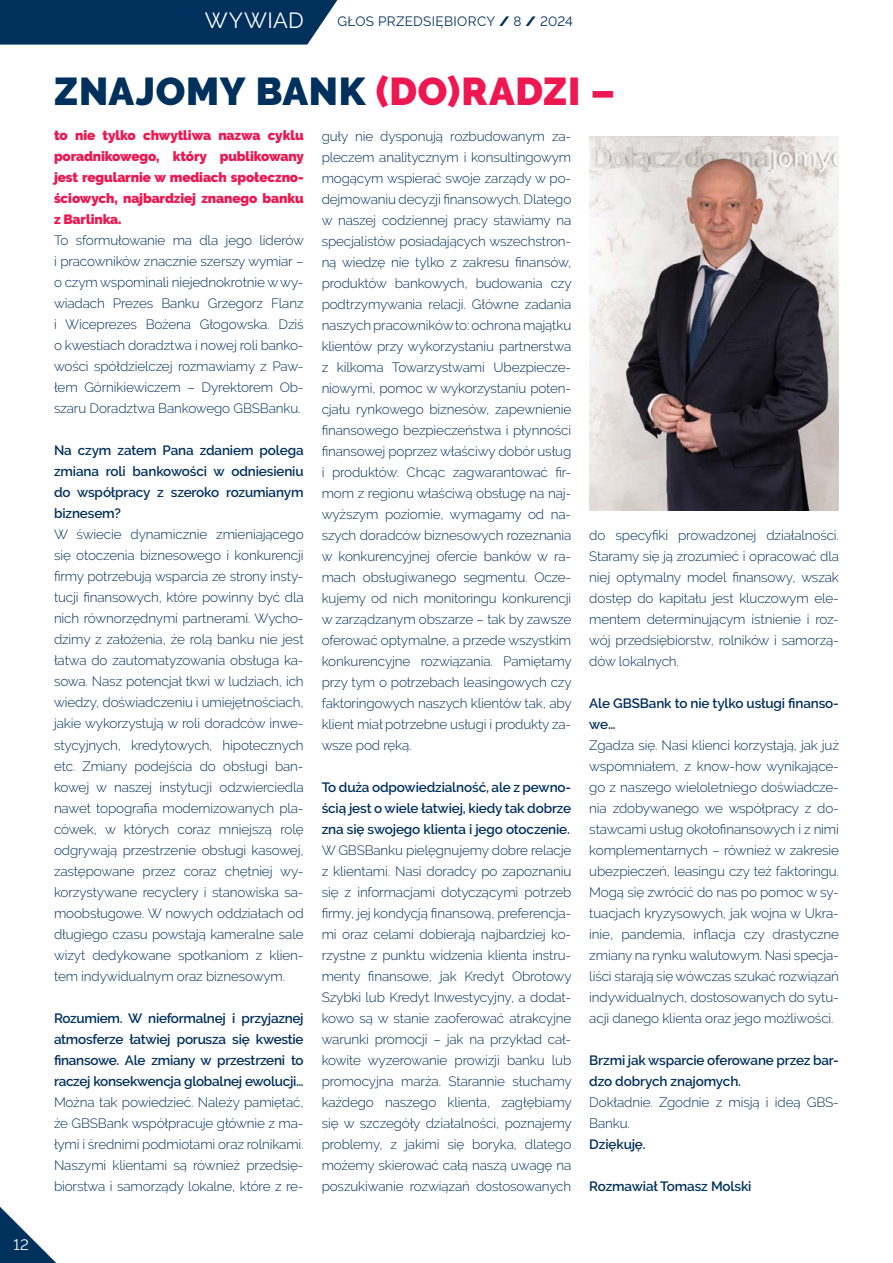
<style>
.page{position:relative;width:893px;height:1263px;background:#fff}
.page>*{position:absolute;margin:0;border:0;box-sizing:border-box;transform-origin:0 0}
.t1{font:900 38.7px "Raleway";letter-spacing:.01em;color:#ed1752}
.t2{font:900 38.7px "Raleway";color:#00305c}
.t3{font:21.9px "Raleway";letter-spacing:.03em;color:#fff}
.t4{font:15px "Raleway";color:#fff}
.t5{font:300 13.5px/21px "Raleway";letter-spacing:-.01em;color:#00305c;text-align:justify}
.t6{font:600 13.5px/21px "Raleway";letter-spacing:-.01em;color:#00305c;text-align:justify}
.t7{font:900 13.5px/21px "Raleway";letter-spacing:-.01em;color:#ed1752;text-align:justify}
.t8{font:13.5px "Raleway";letter-spacing:.025em;color:#00305c}
.s1{font-weight:900}
.s2{color:#00305c}
</style>
<div class="page">
<svg style="left:0;top:1207px;width:56px;height:56px"></svg>
<div style="left:0;top:0;width:337px;height:45px;background:#00305c"></div>
<img style="left:589px;top:136px;width:250px;height:374px">
<p class="t4" style="left:14px;top:1236px;width:17px">12</p>
<h2 class="t3" style="left:205px;top:8px;width:84px">WYWIAD</h2>
<p class="t8" style="left:337px;top:13px;width:237px">GŁOS PRZEDSIĘBIORCY <span class="s1">/</span> 8 <span class="s1">/</span> 2024</p>
<h1 class="t2" style="left:54px;top:69px;width:110px">Znajom</h1>
<h1 class="t1" style="left:220px;top:69px;width:397px"><span class="s2">y Bank</span> (do)Radzi –</h1>
<p class="t7" style="left:54px;top:125px;width:251px">to nie tylko chwytliwa nazwa cyklu poradnikowego, który publikowany jest regularnie w mediach społeczno&shy;ściowych, najbardziej znanego banku z Barlinka.</p>
<p class="t5" style="left:54px;top:230px;width:252px">To sformułowanie ma dla jego liderów i pracowników znacznie szerszy wymiar – o czym wspominali niejednokrotnie w wy&shy;wiadach Prezes Banku Grzegorz Flanz i Wiceprezes Bożena Głogowska. Dziś o kwestiach doradztwa i nowej roli banko&shy;wości spółdzielczej rozmawiamy z Paw&shy;łem Górnikiewiczem – Dyrektorem Ob&shy;szaru Doradztwa Bankowego GBSBanku.</p>
<p class="t6" style="left:54px;top:440px;width:251px">Na czym zatem Pana zdaniem polega zmiana roli bankowości w odniesieniu do współpracy z szeroko rozumianym biznesem?</p>
<p class="t5" style="left:54px;top:524px;width:251px">W świecie dynamicznie zmieniającego się otoczenia biznesowego i konkurencji firmy potrzebują wsparcia ze strony insty&shy;tucji finansowych, które powinny być dla nich równorzędnymi partnerami. Wycho&shy;dzimy z założenia, że rolą banku nie jest łatwa do zautomatyzowania obsługa ka&shy;sowa. Nasz potencjał tkwi w ludziach, ich wiedzy, doświadczeniu i umiejętnościach, jakie wykorzystują w roli doradców inwe&shy;stycyjnych, kredytowych, hipotecznych etc. Zmiany podejścia do obsługi ban&shy;kowej w naszej instytucji odzwierciedla nawet topografia modernizowanych pla&shy;cówek, w których coraz mniejszą rolę odgrywają przestrzenie obsługi kasowej, zastępowane przez coraz chętniej wy&shy;korzystywane recyclery i stanowiska sa&shy;moobsługowe. W nowych oddziałach od długiego czasu powstają kameralne sale wizyt dedykowane spotkaniom z klien&shy;tem indywidualnym oraz biznesowym.</p>
<p class="t6" style="left:54px;top:1007px;width:251px">Rozumiem. W nieformalnej i przyjaznej atmosferze łatwiej porusza się kwestie finansowe. Ale zmiany w przestrzeni to raczej konsekwencja globalnej ewolucji…</p>
<p class="t5" style="left:54px;top:1091px;width:251px">Można tak powiedzieć. Należy pamiętać, że GBSBank współpracuje głównie z ma&shy;łymi i średnimi podmiotami oraz rolnikami.<br>Naszymi klientami są również przedsię&shy;biorstwa i samorządy lokalne, które z re-</p>
<p class="t5" style="left:322px;top:125px;width:252px">guły nie dysponują rozbudowanym za&shy;pleczem analitycznym i konsultingowym mogącym wspierać swoje zarządy w po&shy;dejmowaniu decyzji finansowych. Dlatego w naszej codziennej pracy stawiamy na specjalistów posiadających wszechstron&shy;ną wiedzę nie tylko z zakresu finansów, produktów bankowych, budowania czy podtrzymywania relacji. Główne zadania naszych pracowników to: ochrona majątku klientów przy wykorzystaniu partnerstwa z kilkoma Towarzystwami Ubezpiecze&shy;niowymi, pomoc w wykorzystaniu poten&shy;cjału rynkowego biznesów, zapewnienie finansowego bezpieczeństwa i płynności finansowej poprzez właściwy dobór usług i produktów. Chcąc zagwarantować fir&shy;mom z regionu właściwą obsługę na naj&shy;wyższym poziomie, wymagamy od na&shy;szych doradców biznesowych rozeznania w konkurencyjnej ofercie banków w ra&shy;mach obsługiwanego segmentu. Ocze&shy;kujemy od nich monitoringu konkurencji w zarządzanym obszarze – tak by zawsze oferować optymalne, a przede wszystkim konkurencyjne rozwiązania. Pamiętamy przy tym o potrzebach leasingowych czy faktoringowych naszych klientów tak, aby klient miał potrzebne usługi i produkty za&shy;wsze pod ręką.</p>
<p class="t6" style="left:322px;top:776px;width:251px">To duża odpowiedzialność, ale z pewno&shy;ścią jest o wiele łatwiej, kiedy tak dobrze zna się swojego klienta i jego otoczenie.</p>
<p class="t5" style="left:322px;top:839px;width:252px">W GBSBanku pielęgnujemy dobre relacje z klientami. Nasi doradcy po zapoznaniu się z informacjami dotyczącymi potrzeb firmy, jej kondycją finansową, preferencja&shy;mi oraz celami dobierają najbardziej ko&shy;rzystne z punktu widzenia klienta instru&shy;menty finansowe, jak Kredyt Obrotowy Szybki lub Kredyt Inwestycyjny, a dodat&shy;kowo są w stanie zaoferować atrakcyjne warunki promocji – jak na przykład cał&shy;kowite wyzerowanie prowizji banku lub promocyjna marża. Starannie słuchamy każdego naszego klienta, zagłębiamy się w szczegóły działalności, poznajemy problemy, z jakimi się boryka, dlatego możemy skierować całą naszą uwagę na poszukiwanie rozwiązań dostosowanych</p>
<p class="t5" style="left:589px;top:525px;width:251px">do specyfiki prowadzonej działalności.<br>Staramy się ją zrozumieć i opracować dla niej optymalny model finansowy, wszak dostęp do kapitału jest kluczowym ele&shy;mentem determinującym istnienie i roz&shy;wój przedsiębiorstw, rolników i samorzą&shy;dów lokalnych.</p>
<p class="t6" style="left:589px;top:693px;width:251px">Ale GBSBank to nie tylko usługi finanso&shy;we…</p>
<p class="t5" style="left:589px;top:735px;width:251px">Zgadza się. Nasi klienci korzystają, jak już wspomniałem, z know-how wynikające&shy;go z naszego wieloletniego doświadcze&shy;nia zdobywanego we współpracy z do&shy;stawcami usług okołofinansowych i z nimi komplementarnych – również w zakresie ubezpieczeń, leasingu czy też faktoringu.<br>Mogą się zwrócić do nas po pomoc w sy&shy;tuacjach kryzysowych, jak wojna w Ukra&shy;inie, pandemia, inflacja czy drastyczne zmiany na rynku walutowym. Nasi specja&shy;liści starają się wówczas szukać rozwiązań indywidualnych, dostosowanych do sytu&shy;acji danego klienta oraz jego możliwości.</p>
<p class="t6" style="left:589px;top:1050px;width:251px">Brzmi jak wsparcie oferowane przez bar&shy;dzo dobrych znajomych.</p>
<p class="t5" style="left:589px;top:1092px;width:251px">Dokładnie. Zgodnie z misją i ideą GBS-<br>Banku.</p>
<p class="t6" style="left:589px;top:1134px;width:58px">Dziękuję.</p>
<p class="t6" style="left:589px;top:1176px;width:164px">Rozmawiał Tomasz Molski</p>
</div>
